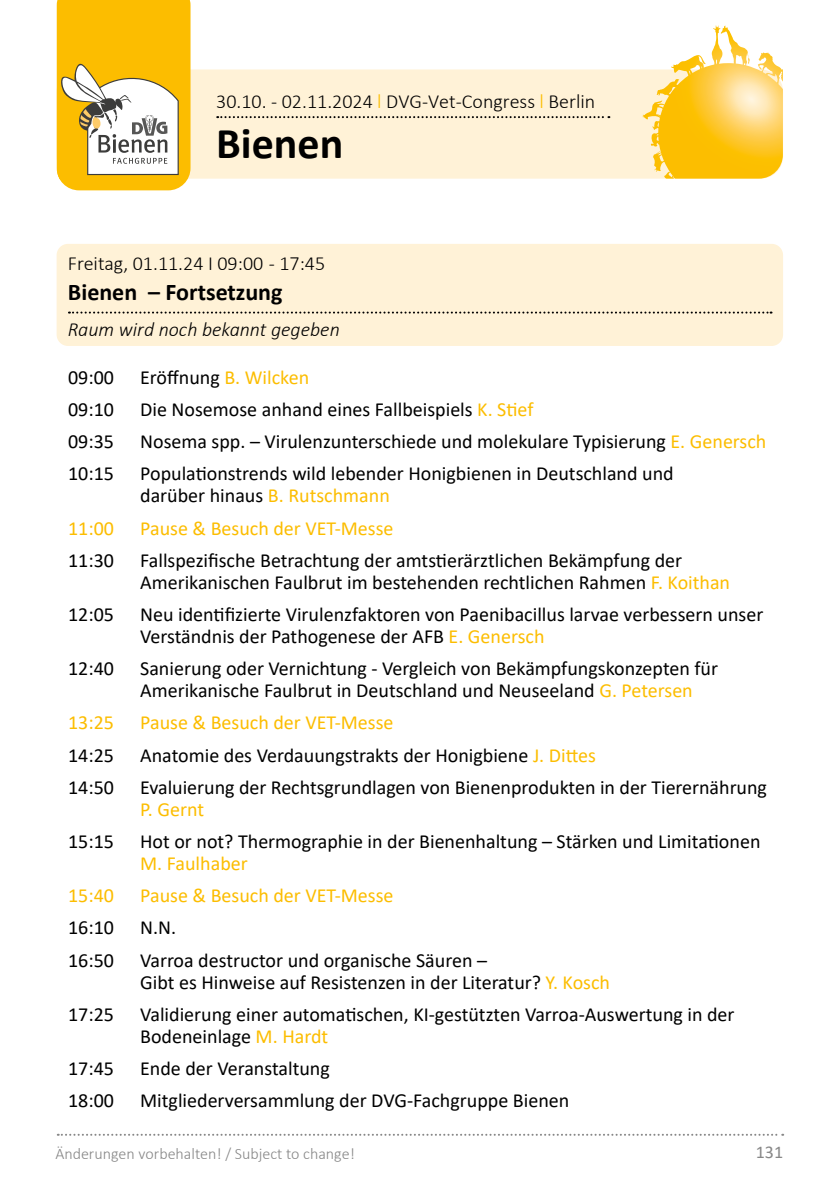
<style>
.page{position:relative;width:840px;height:1191px;background:#fff}
.page>*{position:absolute;margin:0;border:0;box-sizing:border-box;transform-origin:0 0}
.t1{font:700 44px "Calibri";color:#000}
.t2{font:700 24px "Calibri";color:#000}
.t3{font:20px/22px "Calibri";color:#000}
.t4{font:20px "Calibri";color:#fcbd00}
.t5{font:300 20px "Calibri";color:#000}
.t6{font:italic 300 20px "Calibri";color:#000}
.t7{font:18px "Calibri";color:#878787}
.t8{font:300 16px "Calibri";color:#878787}
.s1{color:#fcbd00}
</style>
<div class="page">
<svg style="left:58px;top:1133px;width:724px;height:2px"></svg>
<svg style="left:56px;top:69px;width:726px;height:110px;background:#feebbd"></svg>
<svg style="left:642px;top:26px;width:74px;height:104px"></svg>
<svg style="left:217px;top:116px;width:392px;height:2px"></svg>
<div style="left:57px;top:244px;width:725px;height:102px;background:#fff2d7;border-radius:11px"></div>
<svg style="left:69px;top:311px;width:702px;height:2px"></svg>
<svg style="left:57px;top:0;width:133px;height:190px"></svg>
<p class="t5" style="left:216px;top:89px;width:380px">30.10. - 02.11.2024 <span class="s1">l</span> DVG-Vet-Congress <span class="s1">l</span> Berlin</p>
<h1 class="t1" style="left:216px;top:112px;width:129px">Bienen</h1>
<p class="t5" style="left:68px;top:251px;width:258px">Freitag, 01.11.24 I 09:00 - 17:45</p>
<p class="t2" style="left:68px;top:275px;width:216px">Bienen – Fortsetzung</p>
<p class="t6" style="left:68px;top:317px;width:273px">Raum wird noch bekannt gegeben</p>
<p class="t3" style="left:68px;top:365px;width:47px">09:00</p>
<p class="t3" style="left:140px;top:365px;width:170px">Eröffnung <span class="s1">B. Wilcken</span></p>
<p class="t3" style="left:68px;top:398px;width:47px">09:10</p>
<p class="t3" style="left:140px;top:398px;width:394px">Die Nosemose anhand eines Fallbeispiels <span class="s1">K. Stief</span></p>
<p class="t3" style="left:68px;top:430px;width:47px">09:35</p>
<p class="t3" style="left:140px;top:430px;width:627px">Nosema spp. – Virulenzunterschiede und molekulare Typisierung <span class="s1">E. Genersch</span></p>
<p class="t3" style="left:68px;top:462px;width:47px">10:15</p>
<p class="t3" style="left:140px;top:462px;width:534px">Populationstrends wild lebender Honigbienen in Deutschland und darüber hinaus <span class="s1">B. Rutschmann</span></p>
<p class="t4" style="left:68px;top:514px;width:47px">11:00</p>
<p class="t4" style="left:140px;top:514px;width:255px">Pause &amp; Besuch der VET-Messe</p>
<p class="t3" style="left:68px;top:548px;width:47px">11:30</p>
<p class="t3" style="left:140px;top:548px;width:591px">Fallspezifische Betrachtung der amtstierärztlichen Bekämpfung der<br>Amerikanischen Faulbrut im bestehenden rechtlichen Rahmen <span class="s1">F. Koithan</span></p>
<p class="t3" style="left:68px;top:603px;width:47px">12:05</p>
<p class="t3" style="left:140px;top:603px;width:624px">Neu identifizierte Virulenzfaktoren von Paenibacillus larvae verbessern unser<br>Verständnis der Pathogenese der AFB <span class="s1">E. Genersch</span></p>
<p class="t3" style="left:68px;top:657px;width:47px">12:40</p>
<p class="t3" style="left:140px;top:657px;width:579px">Sanierung oder Vernichtung - Vergleich von Bekämpfungskonzepten für<br>Amerikanische Faulbrut in Deutschland und Neuseeland <span class="s1">G. Petersen</span></p>
<p class="t4" style="left:68px;top:709px;width:47px">13:25</p>
<p class="t4" style="left:140px;top:709px;width:255px">Pause &amp; Besuch der VET-Messe</p>
<p class="t3" style="left:68px;top:743px;width:47px">14:25</p>
<p class="t3" style="left:140px;top:743px;width:457px">Anatomie des Verdauungstrakts der Honigbiene <span class="s1">J. Dittes</span></p>
<p class="t3" style="left:68px;top:775px;width:47px">14:50</p>
<p class="t3" style="left:140px;top:775px;width:628px">Evaluierung der Rechtsgrundlagen von Bienenprodukten in der Tierernährung</p>
<p class="t4" style="left:140px;top:795px;width:65px">P. Gernt</p>
<p class="t3" style="left:68px;top:830px;width:47px">15:15</p>
<p class="t3" style="left:140px;top:830px;width:621px">Hot or not? Thermographie in der Bienenhaltung – Stärken und Limitationen</p>
<p class="t4" style="left:140px;top:849px;width:109px">M. Faulhaber</p>
<p class="t4" style="left:68px;top:881px;width:47px">15:40</p>
<p class="t4" style="left:140px;top:881px;width:255px">Pause &amp; Besuch der VET-Messe</p>
<p class="t3" style="left:68px;top:916px;width:47px">16:10</p>
<p class="t3" style="left:140px;top:916px;width:37px">N.N.</p>
<p class="t3" style="left:68px;top:948px;width:47px">16:50</p>
<p class="t3" style="left:140px;top:948px;width:471px">Varroa destructor und organische Säuren –<br>Gibt es Hinweise auf Resistenzen in der Literatur? <span class="s1">Y. Kosch</span></p>
<p class="t3" style="left:68px;top:1002px;width:47px">17:25</p>
<p class="t3" style="left:140px;top:1002px;width:595px">Validierung einer automatischen, KI-gestützten Varroa-Auswertung in der<br>Bodeneinlage <span class="s1">M. Hardt</span></p>
<p class="t3" style="left:68px;top:1057px;width:47px">17:45</p>
<p class="t3" style="left:140px;top:1057px;width:191px">Ende der Veranstaltung</p>
<p class="t3" style="left:68px;top:1089px;width:47px">18:00</p>
<p class="t3" style="left:140px;top:1089px;width:430px">Mitgliederversammlung der DVG-Fachgruppe Bienen</p>
<p class="t8" style="left:55px;top:1143px;width:301px">Änderungen vorbehalten! / Subject to change!</p>
<p class="t7" style="left:755px;top:1139px;width:29px">131</p>
</div>
